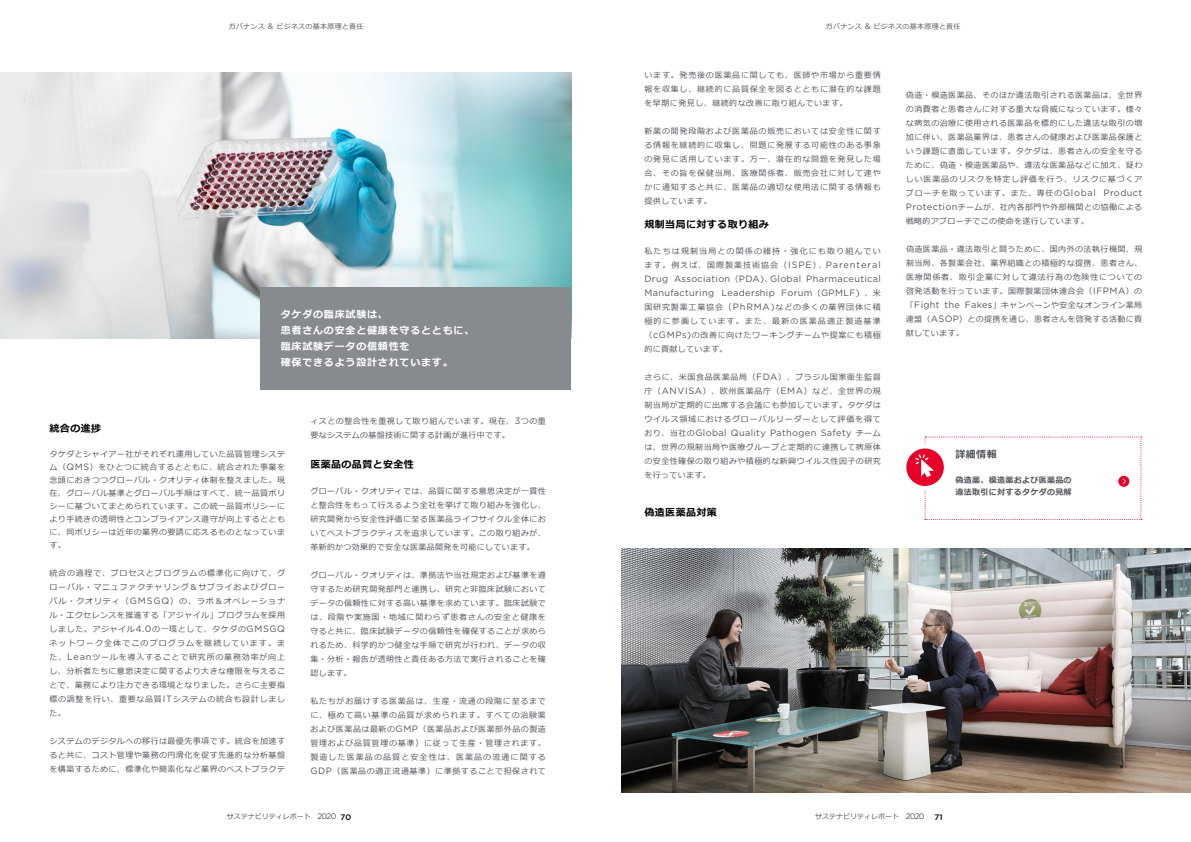
<style>
.page{position:relative;width:1191px;height:842px;background:#fff}
.page>*{position:absolute;margin:0;border:0;box-sizing:border-box;transform-origin:0 0}
.t1{font:700 10px/16px "Meiryo";letter-spacing:.08em;color:#fff}
.t2{font:700 10px "Meiryo";letter-spacing:.04em;color:#000}
.t3{font:700 10px "Meiryo";color:#52555b}
.t4{font:9.2px/14px "Gotham";letter-spacing:.035em;color:#52555b}
.t5{font:8px/14px "Meiryo";letter-spacing:.055em;color:#52555b;text-align:justify}
.t6{font:8px/14px "Meiryo";letter-spacing:.14em;color:#52555b}
.t7{font:700 8px/12px "Meiryo";letter-spacing:.04em;color:#52555b}
.t8{font:7px "Meiryo";color:#52555b}
.t9{font:7px "Meiryo";letter-spacing:.04em;color:#52555b}
.s1{font-family:"Gotham";font-size:8.1px}
.s2{font-family:"Gotham";font-size:9.2px}
.s3{font-family:"Meiryo";font-size:8px}
.s4{font-family:"Gotham";font-weight:500;font-size:8px;color:#000}
</style>
<div class="page">
<img style="left:0;top:72px;width:571px;height:267px">
<div style="left:261px;top:288px;width:310px;height:102px;background:#878a8e"></div>
<img style="left:621px;top:548px;width:570px;height:244px">
<svg style="left:904px;top:446px;width:42px;height:42px"></svg>
<div style="left:901px;top:443px;width:47px;height:48px;border:5px solid #fff;border-radius:50%"></div>
<svg style="left:915px;top:436px;width:227px;height:84px"></svg>
<p class="t9" style="left:229px;top:22px;width:136px">ガバナンス <span class="s1">&amp;</span> ビジネスの基本原理と責任</p>
<p class="t9" style="left:825px;top:22px;width:136px">ガバナンス <span class="s1">&amp;</span> ビジネスの基本原理と責任</p>
<p class="t1" style="left:281px;top:307px;width:195px">タケダの臨床試験は、<br>患者さんの安全と健康を守るとともに、臨床試験データの信頼性を<br>確保できるよう設計されています。</p>
<p class="t2" style="left:50px;top:421px;width:53px">統合の進捗</p>
<p class="t5" style="left:50px;top:448px;width:237px;line-height:13px">タケダとシャイアー社がそれぞれ運用していた品質管理システム（<span class="s2">QMS</span>）をひとつに統合するとともに、統合された事業を念頭におきつつグローバル・クオリティ体制を整えました。現在、グローバル基準とグローバル手順はすべて、統一品質ポリシーに基づいてまとめられています。この統一品質ポリシーにより手続きの透明性とコンプライアンス遵守が向上するとともに、同ポリシーは近年の業界の要請に応えるものとなっています。</p>
<p class="t5" style="left:50px;top:567px;width:237px">統合の過程で、プロセスとプログラムの標準化に向けて、グローバル・マニュファクチャリング＆サプライおよびグローバル・クオリティ（<span class="s2">GMSGQ</span>）の、ラボ＆オペレーショナル・エクセレンスを推進する「アジャイル」プログラムを採用しました。アジャイル<span class="s2">4.0</span>の一環として、タケダの<span class="s2">GMSGQ</span>ネットワーク全体でこのプログラムを継続しています。また、<span class="s2">Lean</span>ツールを導入することで研究所の業務効率が向上し、分析者たちに意思決定に関するより大きな権限を与えることで、業務により注力できる環境となりました。さらに主要指標の調整を行い、重要な品質<span class="s2">IT</span>システムの統合も設計しました。</p>
<p class="t5" style="left:50px;top:735px;width:237px">システムのデジタルへの移行は最優先事項です。統合を加速すると共に、コスト管理や業務の円滑化を促す先進的な分析基盤を構築するために、標準化や簡素化など業界のベストプラクテ</p>
<p class="t5" style="left:310px;top:415px;width:237px">ィスとの整合性を重視して取り組んでいます。現在、<span class="s2">3</span>つの重要なシステムの基盤技術に関する計画が進行中です。</p>
<p class="t2" style="left:310px;top:457px;width:105px">医薬品の品質と安全性</p>
<p class="t5" style="left:310px;top:485px;width:237px">グローバル・クオリティでは、品質に関する意思決定が一貫性と整合性をもって行えるよう全社を挙げて取り組みを強化し、研究開発から安全性評価に至る医薬品ライフサイクル全体においてベストプラクティスを追求しています。この取り組みが、革新的かつ効果的で安全な医薬品開発を可能にしています。</p>
<p class="t5" style="left:310px;top:569px;width:237px">グローバル・クオリティは、準拠法や当社規定および基準を遵守するため研究開発部門と連携し、研究と非臨床試験においてデータの信頼性に対する高い基準を求めています。臨床試験では、段階や実施国・地域に関わらず患者さんの安全と健康を守ると共に、臨床試験データの信頼性を確保することが求められるため、科学的かつ健全な手順で研究が行われ、データの収集・分析・報告が透明性と責任ある方法で実行されることを確認します。</p>
<p class="t5" style="left:310px;top:695px;width:237px">私たちがお届けする医薬品は、生産・流通の段階に至るまでに、極めて高い基準の品質が求められます。すべての治験薬および医薬品は最新の<span class="s2">GMP</span>（医薬品および医薬部外品の製造管理および品質管理の基準）に従って生産・管理されます。製造した医薬品の品質と安全性は、医薬品の流通に関する<span class="s2">GDP</span>（医薬品の適正流通基準）に準拠することで担保されて</p>
<p class="t5" style="left:644px;top:68px;width:238px">います。発売後の医薬品に関しても、医師や市場から重要情報を収集し、継続的に品質保全を図るとともに潜在的な課題を早期に発見し、継続的な改善に取り組んでいます。</p>
<p class="t5" style="left:644px;top:124px;width:238px">新薬の開発段階および医薬品の販売においては安全性に関する情報を継続的に収集し、問題に発展する可能性のある事象の発見に活用しています。万一、潜在的な問題を発見した場合、その旨を保健当局、医療関係者、販売会社に対して速やかに通知すると共に、医薬品の適切な使用法に関する情報も提供しています。</p>
<p class="t2" style="left:644px;top:217px;width:126px">規制当局に対する取り組み</p>
<p class="t6" style="left:644px;top:245px;width:238px">私たちは規制当局との関係の維持・強化にも取り組んでいます。例えば、国際製薬技術協会（<span class="s2">ISPE</span>）、<span class="s2">Parenteral</span></p>
<p class="t4" style="left:644px;top:272px;width:238px">Drug Association<span class="s3">（</span>PDA)<span class="s3">、</span>Global Pharmaceutical<br>Manufacturing Leadership Forum<span class="s3">（</span>GPMLF) <span class="s3">、米</span></p>
<p class="t5" style="left:644px;top:301px;width:238px">国研究製薬工業協会（<span class="s2">PhRMA)</span>などの多くの業界団体に積極的に参画しています。また、最新の医薬品適正製造基準（<span class="s2">cGMPs)</span>の改善に向けたワーキングチームや提案にも積極的に貢献しています。</p>
<p class="t5" style="left:644px;top:371px;width:238px">さらに、米国食品医薬品局（<span class="s2">FDA</span>）、ブラジル国家衛生監督庁（<span class="s2">ANVISA</span>）、欧州医薬品庁（<span class="s2">EMA</span>）など、全世界の規制当局が定期的に出席する会議にも参加しています。タケダはウイルス領域におけるグローバルリーダーとして評価を得て</p>
<p class="t4" style="left:644px;top:426px;width:238px"><span class="s3">おり、当社の</span>Global Quality Pathogen Safety <span class="s3">チーム</span></p>
<p class="t5" style="left:644px;top:441px;width:238px">は、世界の規制当局や医療グループと定期的に連携して病原体の安全性確保の取り組みや積極的な新興ウイルス性因子の研究を行っています。</p>
<p class="t2" style="left:644px;top:505px;width:74px">偽造医薬品対策</p>
<p class="t5" style="left:906px;top:89px;width:238px">偽造・模造医薬品、そのほか違法取引される医薬品は、全世界の消費者と患者さんに対する重大な脅威になっています。様々な病気の治療に使用される医薬品を標的にした違法な取引の増加に伴い、医薬品業界は、患者さんの健康および医薬品保護という課題に直面しています。タケダは、患者さんの安全を守るために、偽造・模造医薬品や、違法な医薬品などに加え、疑わしい医薬品のリスクを特定し評価を行う、リスクに基づくアプローチを取っています。また、専任の<span class="s2">Global Product Protection</span>チームが、社内各部門や外部機関との協働による戦略的アプローチでこの使命を遂行しています。</p>
<p class="t5" style="left:906px;top:243px;width:238px">偽造医薬品・違法取引と闘うために、国内外の法執行機関、規制当局、各製薬会社、業界組織との積極的な提携、患者さん、医療関係者、取引企業に対して違法行為の危険性についての啓発活動を行っています。国際製薬団体連合会（<span class="s2">IFPMA</span>）の「<span class="s2">Fight the Fakes</span>」キャンペーンや安全なオンライン薬局連盟（<span class="s2">ASOP</span>）との提携を通じ、患者さんを啓発する活動に貢献しています。</p>
<p class="t3" style="left:955px;top:448px;width:43px">詳細情報</p>
<p class="t7" style="left:955px;top:474px;width:118px">偽造薬、模造薬および医薬品の違法取引に対するタケダの見解</p>
<p class="t8" style="left:227px;top:812px;width:126px">サステナビリティレポート　<span class="s1">2020</span> <span class="s4">70</span></p>
<p class="t8" style="left:815px;top:812px;width:129px">サステナビリティレポート　<span class="s1">2020</span> <span class="s4">71</span></p>
</div>
